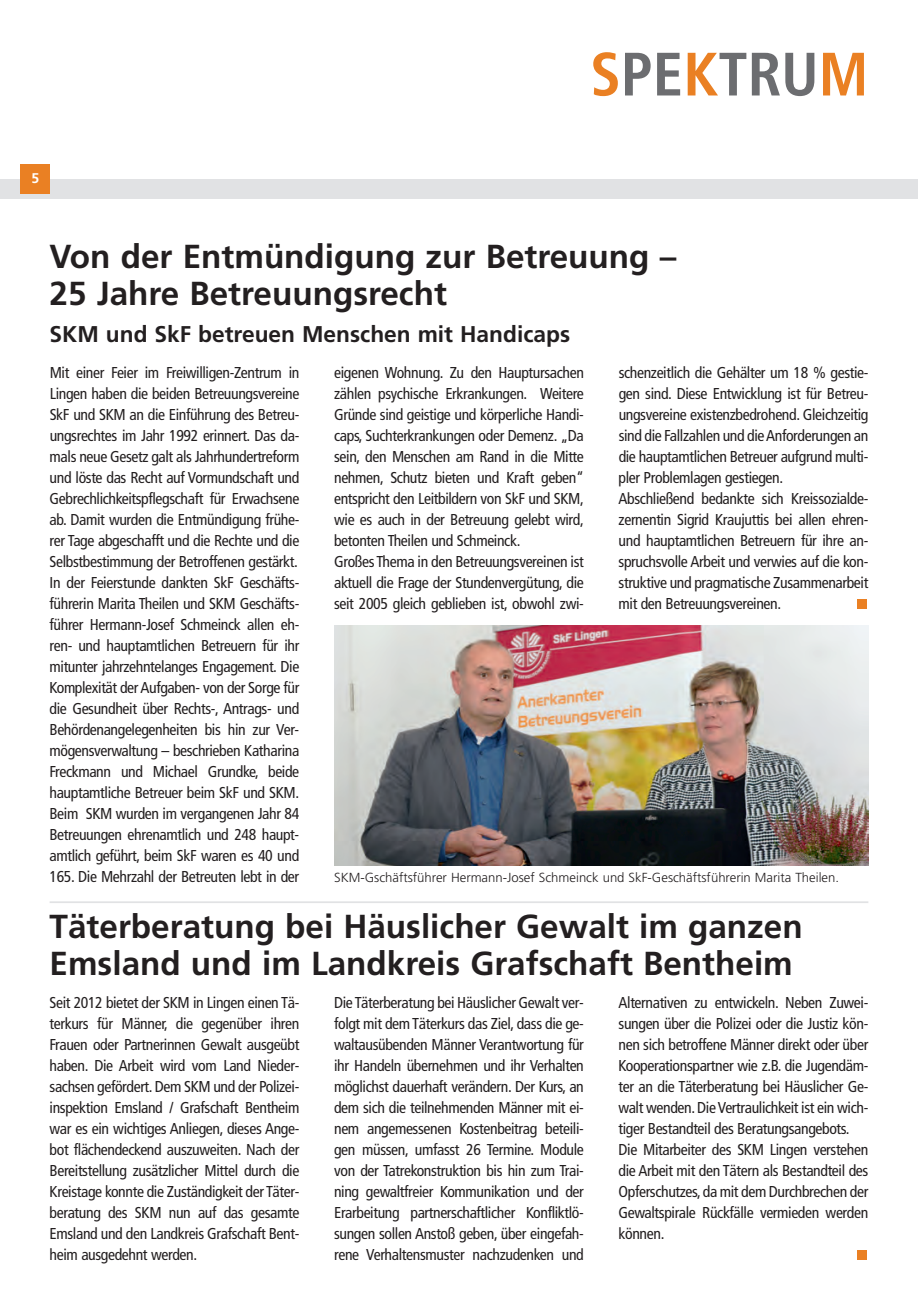
<style>
.page{position:relative;width:918px;height:1315px;background:#fff}
.page>*{position:absolute;margin:0;border:0;box-sizing:border-box;transform-origin:0 0}
.t1{font:700 condensed 61.07px "Frutiger";color:#6c6d70}
.t2{font:700 33.25px/36.8px "Frutiger";color:#231f20}
.t3{font:700 22.75px "Frutiger";color:#231f20}
.t4{font:condensed 15.75px/21px "Frutiger";letter-spacing:-.025em;color:#231f20;text-align:justify}
.t5{font:700 14px "Frutiger";color:#fff}
.t6{font:300 13.12px "Frutiger";color:#231f20}
.s1{color:#ea8023}
</style>
<div class="page">
<div style="left:0;top:179px;width:918px;height:19px;background:#e1e2e4"></div>
<div style="left:20px;top:164px;width:30px;height:29px;background:#ea8023"></div>
<div style="left:856px;top:599px;width:10px;height:10px;background:#ea8023"></div>
<div style="left:856px;top:1250px;width:10px;height:10px;background:#ea8023"></div>
<img style="left:334px;top:625px;width:534px;height:241px">
<hr style="left:50px;top:901px;width:818px;height:2px;background:#e1e2e4">
<h1 class="t1" style="left:590px;top:50px;width:280px"><span class="s1">S</span>PE<span class="s1">K</span>TRU<span class="s1">M</span></h1>
<p class="t5" style="left:31px;top:173px;width:9px">5</p>
<h2 class="t2" style="left:50px;top:241px;width:628px">Von der Entmündigung zur Betreuung –<br>25 Jahre Betreuungsrecht</h2>
<h3 class="t3" style="left:50px;top:324px;width:522px">SKM und SkF betreuen Menschen mit Handicaps</h3>
<p class="t4" style="left:49px;top:363px;width:251px">Mit einer Feier im Freiwilligen-Zentrum in Lingen haben die beiden Betreuungsvereine SkF und SKM an die Einführung des Betreu&shy;ungsrechtes im Jahr 1992 erinnert. Das da&shy;mals neue Gesetz galt als Jahrhundertreform und löste das Recht auf Vormundschaft und Gebrechlichkeitspflegschaft für Erwachsene ab. Damit wurden die Entmündigung frühe&shy;rer Tage abgeschafft und die Rechte und die Selbstbestimmung der Betroffenen gestärkt.<br>In der Feierstunde dankten SkF Geschäfts&shy;führerin Marita Theilen und SKM Geschäfts&shy;führer Hermann-Josef Schmeinck allen eh&shy;ren- und hauptamtlichen Betreuern für ihr mitunter jahrzehntelanges Engagement. Die Komplexität der Aufgaben- von der Sorge für die Gesundheit über Rechts-, Antrags- und Behördenangelegenheiten bis hin zur Ver&shy;mögensverwaltung – beschrieben Katharina Freckmann und Michael Grundke, beide hauptamtliche Betreuer beim SkF und SKM.<br>Beim SKM wurden im vergangenen Jahr 84<br>Betreuungen ehrenamtlich und 248 haupt&shy;amtlich geführt, beim SkF waren es 40 und 165. Die Mehrzahl der Betreuten lebt in der</p>
<p class="t4" style="left:334px;top:363px;width:251px;text-align:left">eigenen Wohnung. Zu den Hauptursachen zählen psychische Erkrankungen. Weitere Gründe sind geistige und körperliche Handi&shy;caps, Suchterkrankungen oder Demenz. „Da sein, den Menschen am Rand in die Mitte nehmen, Schutz bieten und Kraft geben“ entspricht den Leitbildern von SkF und SKM, wie es auch in der Betreuung gelebt wird, betonten Theilen und Schmeinck.<br>Großes Thema in den Betreuungsvereinen ist aktuell die Frage der Stundenvergütung, die seit 2005 gleich geblieben ist, obwohl zwi-</p>
<p class="t4" style="left:618px;top:363px;width:251px;text-align:left">schenzeitlich die Gehälter um 18 % gestie&shy;gen sind. Diese Entwicklung ist für Betreu&shy;ungsvereine existenzbedrohend. Gleichzeitig sind die Fallzahlen und die Anforderungen an die hauptamtlichen Betreuer aufgrund multi&shy;pler Problemlagen gestiegen.<br>Abschließend bedankte sich Kreissozialde&shy;zernentin Sigrid Kraujuttis bei allen ehren&shy;und hauptamtlichen Betreuern für ihre an&shy;spruchsvolle Arbeit und verwies auf die kon&shy;struktive und pragmatische Zusammenarbeit mit den Betreuungsvereinen.</p>
<p class="t6" style="left:334px;top:872px;width:506px">SKM-Gschäftsführer Hermann-Josef Schmeinck und SkF-Geschäftsführerin Marita Theilen.</p>
<h2 class="t2" style="left:50px;top:910px;width:754px">Täterberatung bei Häuslicher Gewalt im ganzen<br>Emsland und im Landkreis Grafschaft Bentheim</h2>
<p class="t4" style="left:50px;top:993px;width:251px">Seit 2012 bietet der SKM in Lingen einen Tä&shy;terkurs für Männer, die gegenüber ihren Frauen oder Partnerinnen Gewalt ausgeübt haben. Die Arbeit wird vom Land Nieder&shy;sachsen gefördert. Dem SKM und der Polizei&shy;inspektion Emsland / Grafschaft Bentheim war es ein wichtiges Anliegen, dieses Ange&shy;bot flächendeckend auszuweiten. Nach der Bereitstellung zusätzlicher Mittel durch die Kreistage konnte die Zuständigkeit der Täter&shy;beratung des SKM nun auf das gesamte Emsland und den Landkreis Grafschaft Bent&shy;heim ausgedehnt werden.</p>
<p class="t4" style="left:334px;top:993px;width:251px">Die Täterberatung bei Häuslicher Gewalt ver&shy;folgt mit dem Täterkurs das Ziel, dass die ge&shy;waltausübenden Männer Verantwortung für ihr Handeln übernehmen und ihr Verhalten möglichst dauerhaft verändern. Der Kurs, an dem sich die teilnehmenden Männer mit ei&shy;nem angemessenen Kostenbeitrag beteili&shy;gen müssen, umfasst 26 Termine. Module von der Tatrekonstruktion bis hin zum Trai&shy;ning gewaltfreier Kommunikation und der Erarbeitung partnerschaftlicher Konfliktlö&shy;sungen sollen Anstoß geben, über eingefah&shy;rene Verhaltensmuster nachzudenken und</p>
<p class="t4" style="left:618px;top:993px;width:251px;text-align:left">Alternativen zu entwickeln. Neben Zuwei&shy;sungen über die Polizei oder die Justiz kön&shy;nen sich betroffene Männer direkt oder über Kooperationspartner wie z.B. die Jugendäm&shy;ter an die Täterberatung bei Häuslicher Ge&shy;walt wenden. Die Vertraulichkeit ist ein wich&shy;tiger Bestandteil des Beratungsangebots.<br>Die Mitarbeiter des SKM Lingen verstehen die Arbeit mit den Tätern als Bestandteil des Opferschutzes, da mit dem Durchbrechen der Gewaltspirale Rückfälle vermieden werden können.</p>
</div>
